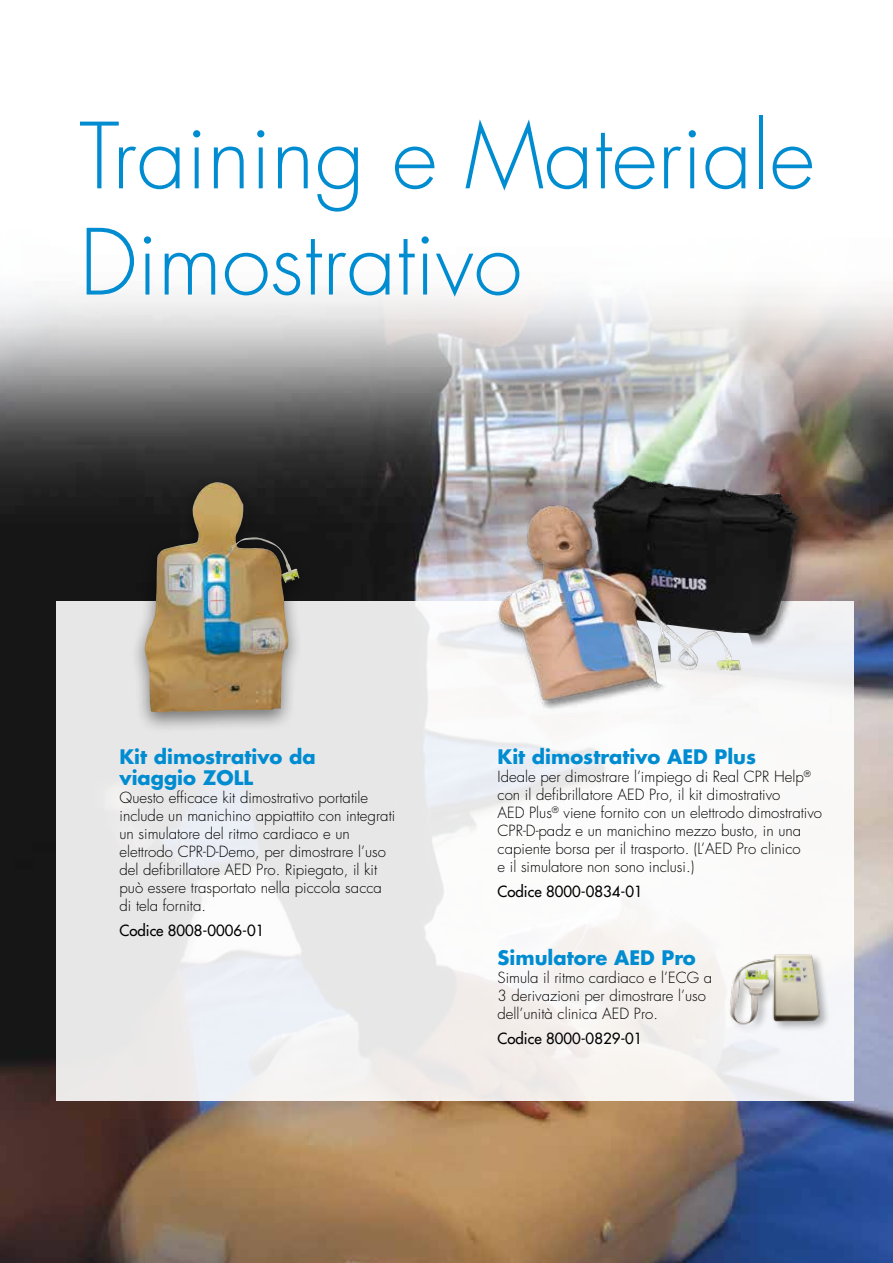
<style>
.page{position:relative;width:893px;height:1263px;background:#fff}
.page>*{position:absolute;margin:0;border:0;box-sizing:border-box;transform-origin:0 0}
.t1{font:300 88.5px/106.2px "Futura Std";color:#008cd1}
.t2{font:700 19.5px/21px "Futura Std";color:#008cd1}
.t3{font:300 15px/18px "Futura Std";color:#000}
.t4{font:500 15px "Futura Std";color:#000}
</style>
<div class="page">
<img style="left:0;top:292px;width:893px;height:971px">
<div style="left:57px;top:601px;width:797px;height:499px;background:linear-gradient(to bottom,#eceded,#f2f1f1)"></div>
<img style="left:467px;top:448px;width:365px;height:276px">
<div style="left:729px;top:952px;width:102px;height:83px;background:#f5f6f9"></div>
<img style="left:721px;top:943px;width:108px;height:89px">
<div style="left:130px;top:474px;width:183px;height:260px;background:#000;opacity:.5"></div>
<img style="left:144px;top:482px;width:155px;height:230px">
<h1 class="t1" style="left:79px;top:106px;width:737px">Training e Materiale<br>Dimostrativo</h1>
<h2 class="t2" style="left:120px;top:746px;width:198px">Kit dimostrativo da viaggio ZOLL</h2>
<p class="t3" style="left:120px;top:789px;width:277px">Questo efficace kit dimostrativo portatile include un manichino appiattito con integrati un simulatore del ritmo cardiaco e un elettrodo CPR-D-Demo, per dimostrare l’uso del defibrillatore AED Pro. Ripiegato, il kit può essere trasportato nella piccola sacca di tela fornita.</p>
<p class="t4" style="left:120px;top:921px;width:147px">Codice 8008-0006-01</p>
<h2 class="t2" style="left:498px;top:746px;width:260px">Kit dimostrativo AED Plus</h2>
<p class="t3" style="left:498px;top:768px;width:326px">Ideale per dimostrare l’impiego di Real CPR Help<sup>® </sup>con il defibrillatore AED Pro, il kit dimostrativo<br>AED Plus<sup>®</sup> viene fornito con un elettrodo dimostrativo CPR-D-padz e un manichino mezzo busto, in una capiente borsa per il trasporto. (L’AED Pro clinico<br>e il simulatore non sono inclusi.)</p>
<p class="t4" style="left:498px;top:882px;width:147px">Codice 8000-0834-01</p>
<h2 class="t2" style="left:498px;top:947px;width:200px">Simulatore AED Pro</h2>
<p class="t3" style="left:498px;top:969px;width:216px">Simula il ritmo cardiaco e l’ECG a<br>3 derivazioni per dimostrare l’uso dell’unità clinica AED Pro.</p>
<p class="t4" style="left:498px;top:1029px;width:147px">Codice 8000-0829-01</p>
</div>
